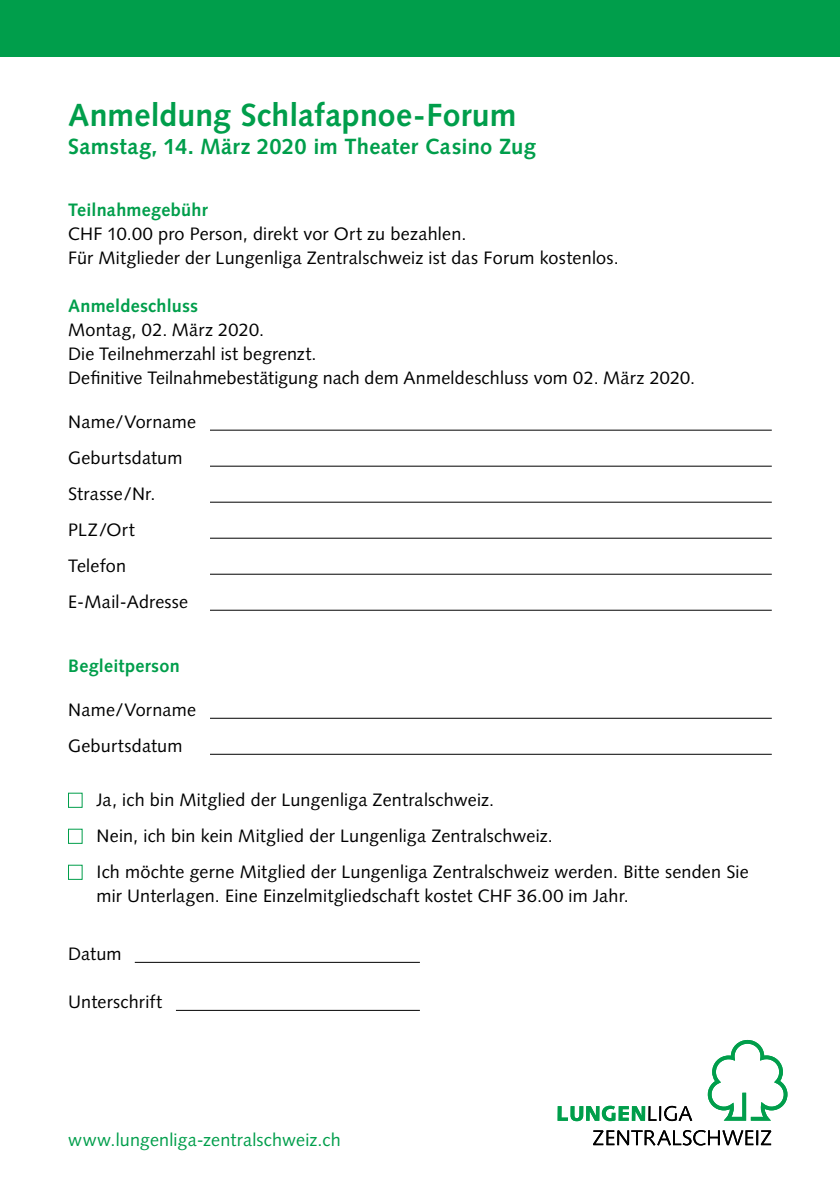
<style>
.page{position:relative;width:840px;height:1191px;background:#fff}
.page>*{position:absolute;margin:0;border:0;box-sizing:border-box;transform-origin:0 0}
.t1{font:700 32px "Syntax LT Std";letter-spacing:.005em;color:#009e4b}
.t2{font:700 22px "Syntax LT Std";letter-spacing:.015em;color:#009e4b}
.t3{font:18px/36px "Syntax LT Std";letter-spacing:.01em;color:#000}
.t4{font:700 18px "Syntax LT Std";letter-spacing:.015em;color:#009e4b}
.t5{font:18px "Syntax LT Std";letter-spacing:.01em;color:#009e4b}
</style>
<div class="page">
<div style="left:0;top:0;width:839px;height:57px;background:#009e4b"></div>
<hr style="left:210px;top:430px;width:561px;height:1px;background:#000">
<hr style="left:210px;top:466px;width:561px;height:1px;background:#000">
<hr style="left:210px;top:502px;width:561px;height:1px;background:#000">
<hr style="left:210px;top:538px;width:561px;height:1px;background:#000">
<hr style="left:210px;top:574px;width:561px;height:1px;background:#000">
<hr style="left:210px;top:610px;width:561px;height:1px;background:#000">
<hr style="left:210px;top:718px;width:561px;height:1px;background:#000">
<hr style="left:210px;top:754px;width:561px;height:1px;background:#000">
<hr style="left:135px;top:962px;width:284px;height:1px;background:#000">
<hr style="left:176px;top:1010px;width:243px;height:1px;background:#000">
<svg style="left:707px;top:1040px;width:80px;height:80px"></svg>
<svg style="left:557px;top:1105px;width:134px;height:16px"></svg>
<svg style="left:593px;top:1130px;width:177px;height:15px"></svg>
<h1 class="t1" style="left:68px;top:97px;width:449px">Anmeldung Schlafapnoe-Forum</h1>
<p class="t2" style="left:68px;top:134px;width:469px">Samstag, 14. März 2020 im Theater Casino Zug</p>
<p class="t4" style="left:68px;top:199px;width:141px">Teilnahmegebühr</p>
<p class="t3" style="left:68px;top:222px;width:552px;line-height:24px">CHF 10.00 pro Person, direkt vor Ort zu bezahlen.<br>Für Mitglieder der Lungenliga Zentralschweiz ist das Forum kostenlos.</p>
<p class="t4" style="left:68px;top:295px;width:132px">Anmeldeschluss</p>
<p class="t3" style="left:68px;top:318px;width:628px;line-height:24px">Montag, 02. März 2020.<br>Die Teilnehmerzahl ist begrenzt.<br>Definitive Teilnahmebestätigung nach dem Anmeldeschluss vom 02. März 2020.</p>
<p class="t3" style="left:68px;top:404px;width:129px">Name/Vorname<br>Geburtsdatum<br>Strasse/Nr.<br>PLZ/Ort<br>Telefon<br>E-Mail-Adresse</p>
<p class="t4" style="left:68px;top:655px;width:113px">Begleitperson</p>
<p class="t3" style="left:68px;top:692px;width:129px">Name/Vorname<br>Geburtsdatum</p>
<p class="t3" style="left:96px;top:782px;width:653px">Ja, ich bin Mitglied der Lungenliga Zentralschweiz.<br>Nein, ich bin kein Mitglied der Lungenliga Zentralschweiz.<br>Ich möchte gerne Mitglied der Lungenliga Zentralschweiz werden. Bitte senden Sie</p>
<p class="t3" style="left:96px;top:878px;width:533px">mir Unterlagen. Eine Einzelmitgliedschaft kostet CHF 36.00 im Jahr.</p>
<p class="t3" style="left:68px;top:936px;width:55px">Datum</p>
<p class="t3" style="left:68px;top:984px;width:96px">Unterschrift</p>
<p class="t5" style="left:68px;top:1128px;width:274px">www.lungenliga-zentralschweiz.ch</p>
</div>
